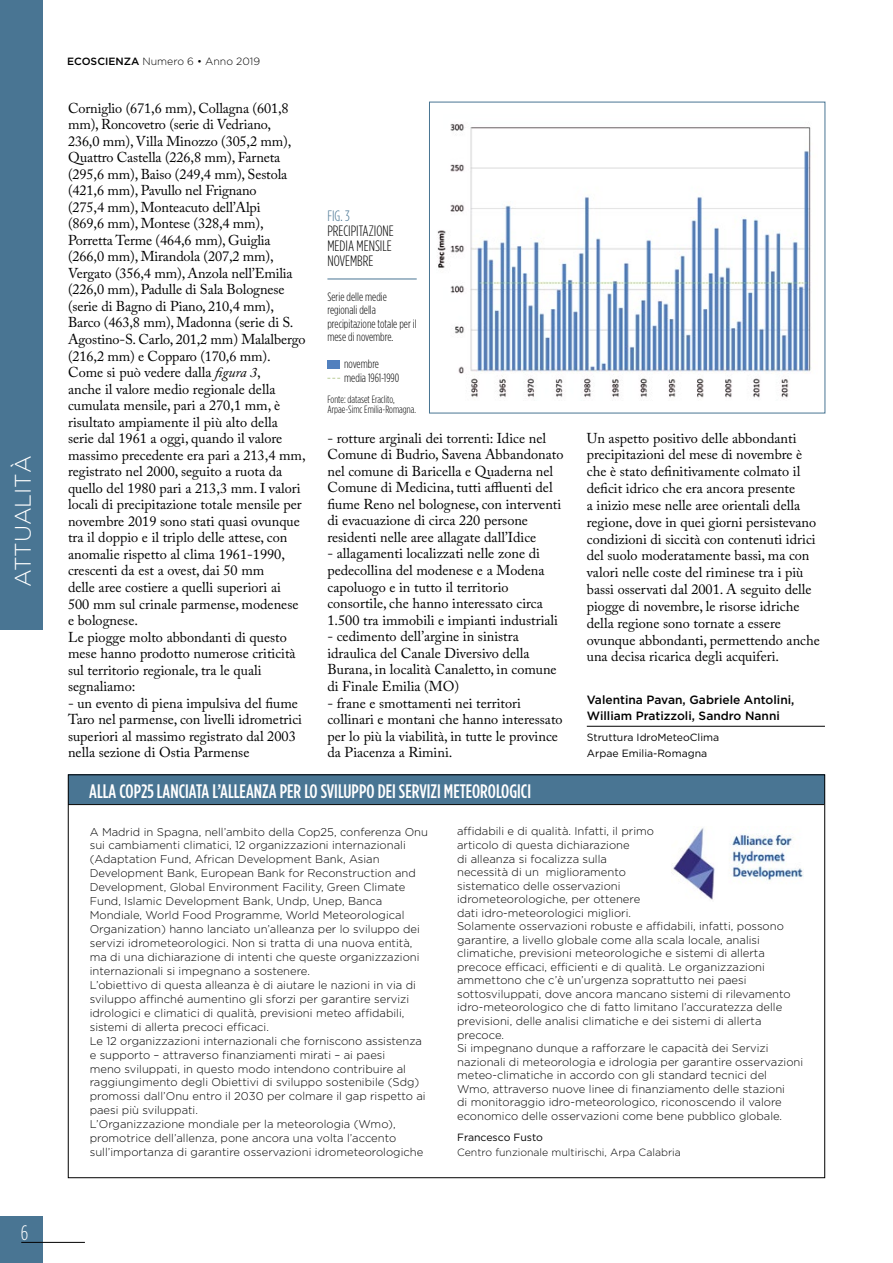
<style>
.page{position:relative;width:893px;height:1263px;background:#fff}
.page>*{position:absolute;margin:0;border:0;box-sizing:border-box;transform-origin:0 0}
.t1{font:300 22.5px "Gotham HTF";color:#fff}
.t2{font:300 condensed 21px "Gotham HTF";color:#fff}
.t3{font:500 condensed 19.5px "Gotham HTF";color:#fff}
.t4{font:300 condensed 15px/15px "Gotham HTF";color:#000}
.t5{font:300 condensed 15px "Gotham HTF";color:#497593}
.t6{font:14.25px/16.5px "Adobe Caslon Pro";color:#000}
.t7{font:300 condensed 12px/13.5px "Gotham HTF";color:#000}
.t8{font:500 12px/15.3px "Gotham HTF";color:#000}
.t9{font:300 11.25px/14px "Gotham HTF";color:#000}
.t10{font:300 10.5px "Gotham HTF";color:#000}
.t11{font:10.5px/15.3px "Gotham HTF";color:#000}
.t12{font:300 condensed 10.5px/10.5px "Gotham HTF";color:#000}
.s1{font-weight:500}
.s2{font-style:italic}
</style>
<div class="page">
<div style="left:0;top:1216px;width:43px;height:47px;background:#497593"></div>
<hr style="left:21px;top:1242px;width:64px;height:1px;background:#000">
<div style="left:0;top:0;width:43px;height:629px;background:#497593"></div>
<div style="left:68px;top:774px;width:757px;height:30px;background:#497593"></div>
<hr style="left:587px;top:726px;width:238px;height:1px;background:#000">
<hr style="left:68px;top:804px;width:756px;height:1px;background:#000">
<img style="left:437px;top:124px;width:374px;height:274px">
<hr style="left:327px;top:279px;width:90px;height:1px;background:#497593">
<div style="left:327px;top:360px;width:13px;height:8px;background:#5180be"></div>
<img style="left:671px;top:828px;width:132px;height:72px">
<h1 class="t1" style="left:11px;top:587px;width:133px;rotate:-90deg">ATTUALITÀ</h1>
<h2 class="t2" style="left:21px;top:1221px;width:9px">6</h2>
<p class="t10" style="left:67px;top:56px;width:194px"><span class="s1">ECOSCIENZA</span> Numero 6 • Anno 2019</p>
<p class="t6" style="left:68px;top:99px;width:239px">Corniglio (671,6 mm), Collagna (601,8 mm), Roncovetro (serie di Vedriano, 236,0 mm), Villa Minozzo (305,2 mm), Quattro Castella (226,8 mm), Farneta (295,6 mm), Baiso (249,4 mm), Sestola (421,6 mm), Pavullo nel Frignano<br>(275,4 mm), Monteacuto dell’Alpi<br>(869,6 mm), Montese (328,4 mm), Porretta Terme (464,6 mm), Guiglia (266,0 mm), Mirandola (207,2 mm), Vergato (356,4 mm), Anzola nell’Emilia (226,0 mm), Padulle di Sala Bolognese (serie di Bagno di Piano, 210,4 mm), Barco (463,8 mm), Madonna (serie di S.<br>Agostino-S. Carlo, 201,2 mm) Malalbergo (216,2 mm) e Copparo (170,6 mm).<br>Come si può vedere dalla <span class="s2">figura 3</span>,<br>anche il valore medio regionale della cumulata mensile, pari a 270,1 mm, è risultato ampiamente il più alto della serie dal 1961 a oggi, quando il valore massimo precedente era pari a 213,4 mm, registrato nel 2000, seguito a ruota da quello del 1980 pari a 213,3 mm. I valori locali di precipitazione totale mensile per novembre 2019 sono stati quasi ovunque tra il doppio e il triplo delle attese, con anomalie rispetto al clima 1961-1990, crescenti da est a ovest, dai 50 mm<br>delle aree costiere a quelli superiori ai 500 mm sul crinale parmense, modenese e bolognese.<br>Le piogge molto abbondanti di questo mese hanno prodotto numerose criticità sul territorio regionale, tra le quali segnaliamo:</p>
<p class="t6" style="left:68px;top:694px;width:235px">- un evento di piena impulsiva del fiume Taro nel parmense, con livelli idrometrici superiori al massimo registrato dal 2003 nella sezione di Ostia Parmense</p>
<p class="t5" style="left:327px;top:208px;width:24px">FIG. 3</p>
<p class="t4" style="left:327px;top:223px;width:68px">PRECIPITAZIONE<br>MEDIA MENSILE<br>NOVEMBRE</p>
<p class="t7" style="left:327px;top:290px;width:91px">Serie delle medie regionali della precipitazione totale per il mese di novembre.</p>
<p class="t7" style="left:344px;top:357px;width:57px">novembre media 1961-1990</p>
<p class="t12" style="left:327px;top:394px;width:90px">Fonte: dataset Eraclito,<br>Arpae-Simc Emilia-Romagna.</p>
<p class="t6" style="left:327px;top:429px;width:238px">- rotture arginali dei torrenti: Idice nel Comune di Budrio, Savena Abbandonato nel comune di Baricella e Quaderna nel Comune di Medicina, tutti affluenti del fiume Reno nel bolognese, con interventi di evacuazione di circa 220 persone residenti nelle aree allagate dall’Idice</p>
<p class="t6" style="left:327px;top:545px;width:232px">- allagamenti localizzati nelle zone di pedecollina del modenese e a Modena capoluogo e in tutto il territorio consortile, che hanno interessato circa 1.500 tra immobili e impianti industriali</p>
<p class="t6" style="left:327px;top:628px;width:231px">- cedimento dell’argine in sinistra idraulica del Canale Diversivo della Burana, in località Canaletto, in comune di Finale Emilia (MO)</p>
<p class="t6" style="left:327px;top:694px;width:237px">- frane e smottamenti nei territori collinari e montani che hanno interessato per lo più la viabilità, in tutte le province da Piacenza a Rimini.</p>
<h3 class="t3" style="left:89px;top:780px;width:443px">ALLA COP25 LANCIATA L’ALLEANZA PER LO SVILUPPO DEI SERVIZI METEOROLOGICI</h3>
<p class="t6" style="left:587px;top:429px;width:235px">Un aspetto positivo delle abbondanti precipitazioni del mese di novembre è che è stato definitivamente colmato il deficit idrico che era ancora presente<br>a inizio mese nelle aree orientali della regione, dove in quei giorni persistevano condizioni di siccità con contenuti idrici del suolo moderatamente bassi, ma con valori nelle coste del riminese tra i più bassi osservati dal 2001. A seguito delle piogge di novembre, le risorse idriche della regione sono tornate a essere ovunque abbondanti, permettendo anche una decisa ricarica degli acquiferi.</p>
<p class="t8" style="left:587px;top:692px;width:209px">Valentina Pavan, Gabriele Antolini,<br>William Pratizzoli, Sandro Nanni</p>
<p class="t11" style="left:587px;top:730px;width:134px">Struttura IdroMeteoClima<br>Arpae Emilia-Romagna</p>
<p class="t9" style="left:90px;top:824px;width:340px">A Madrid in Spagna, nell’ambito della Cop25, conferenza Onu sui cambiamenti climatici, 12 organizzazioni internazionali (Adaptation Fund, African Development Bank, Asian Development Bank, European Bank for Reconstruction and Development, Global Environment Facility, Green Climate Fund, Islamic Development Bank, Undp, Unep, Banca Mondiale, World Food Programme, World Meteorological Organization) hanno lanciato un’alleanza per lo sviluppo dei servizi idrometeorologici. Non si tratta di una nuova entità, ma di una dichiarazione di intenti che queste organizzazioni internazionali si impegnano a sostenere.<br>L’obiettivo di questa alleanza è di aiutare le nazioni in via di sviluppo affinché aumentino gli sforzi per garantire servizi idrologici e climatici di qualità, previsioni meteo affidabili, sistemi di allerta precoci efficaci.<br>Le 12 organizzazioni internazionali che forniscono assistenza e supporto – attraverso finanziamenti mirati – ai paesi<br>meno sviluppati, in questo modo intendono contribuire al raggiungimento degli Obiettivi di sviluppo sostenibile (Sdg) promossi dall’Onu entro il 2030 per colmare il gap rispetto ai paesi più sviluppati.<br>L’Organizzazione mondiale per la meteorologia (Wmo), promotrice dell’allenza, pone ancora una volta l’accento sull’importanza di garantire osservazioni idrometeorologiche</p>
<p class="t9" style="left:457px;top:825px;width:348px;line-height:13.5px">affidabili e di qualità. Infatti, il primo<br>articolo di questa dichiarazione<br>di alleanza si focalizza sulla<br>necessità di un miglioramento<br>sistematico delle osservazioni<br>idrometeorologiche, per ottenere<br>dati idro-meteorologici migliori.<br>Solamente osservazioni robuste e affidabili, infatti, possono garantire, a livello globale come alla scala locale, analisi climatiche, previsioni meteorologiche e sistemi di allerta precoce efficaci, efficienti e di qualità. Le organizzazioni ammettono che c’è un’urgenza soprattutto nei paesi sottosviluppati, dove ancora mancano sistemi di rilevamento idro-meteorologico che di fatto limitano l’accuratezza delle previsioni, delle analisi climatiche e dei sistemi di allerta precoce.<br>Si impegnano dunque a rafforzare le capacità dei Servizi nazionali di meteorologia e idrologia per garantire osservazioni meteo-climatiche in accordo con gli standard tecnici del<br>Wmo, attraverso nuove linee di finanziamento delle stazioni<br>di monitoraggio idro-meteorologico, riconoscendo il valore economico delle osservazioni come bene pubblico globale.</p>
<p class="t11" style="left:457px;top:1130px;width:87px">Francesco Fusto</p>
<p class="t10" style="left:457px;top:1147px;width:225px">Centro funzionale multirischi, Arpa Calabria</p>
</div>
